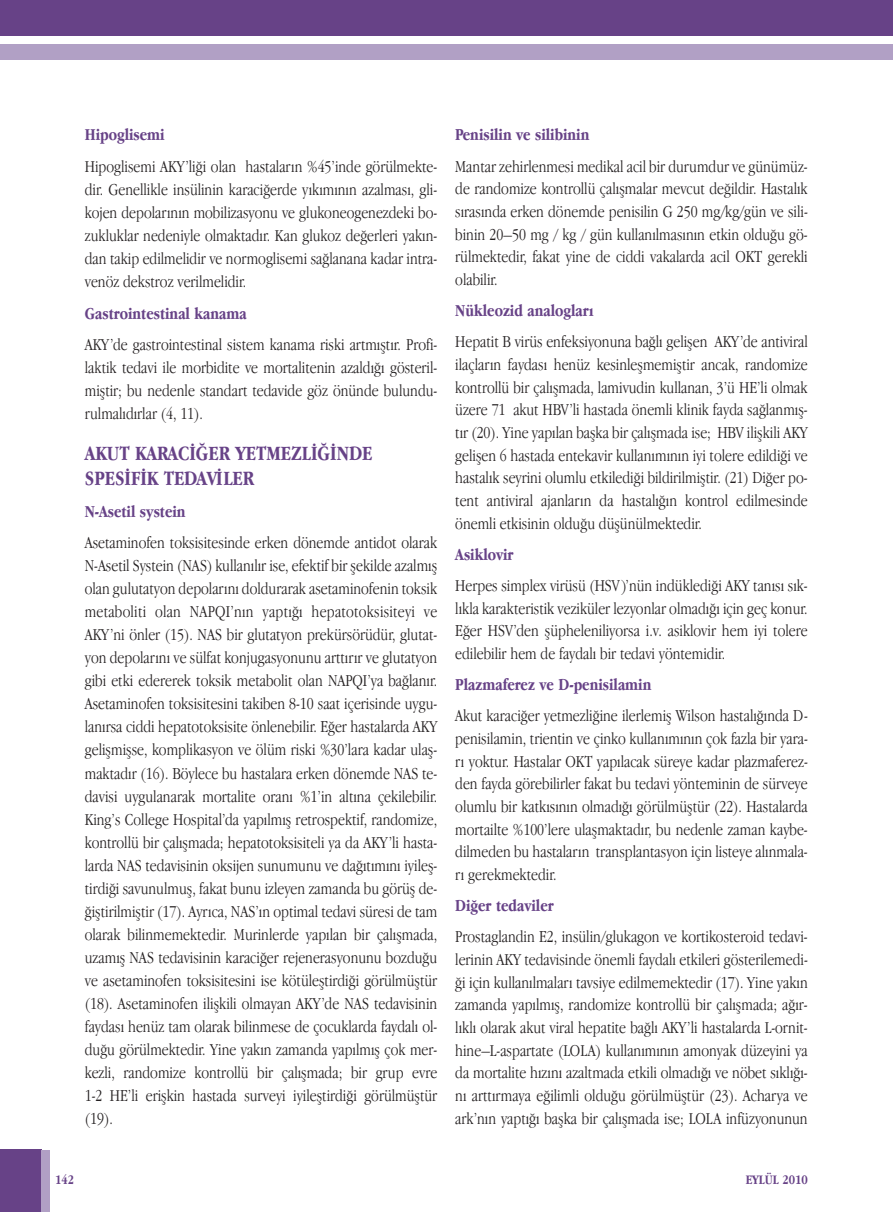
<style>
.page{position:relative;width:893px;height:1212px;background:#fff}
.page>*{position:absolute;margin:0;border:0;box-sizing:border-box;transform-origin:0 0}
.t1{font:700 21px/25.7px "Apple Garamond";color:#674287}
.t2{font:300 17.25px/23px "Apple Garamond";color:#231f20;text-align:justify}
.t3{font:700 17.25px "Apple Garamond";color:#674287}
.t4{font:700 13.5px "Apple Garamond";color:#674287}
</style>
<div class="page">
<div style="left:0;top:1150px;width:42px;height:62px;background:#674287"></div>
<div style="left:42px;top:1150px;width:8px;height:62px;background:#b1a0c5"></div>
<div style="left:0;top:0;width:893px;height:35px;background:#674287"></div>
<div style="left:0;top:44px;width:893px;height:15px;background:#b1a0c5"></div>
<p class="t3" style="left:85px;top:128px;width:81px">Hipoglisemi</p>
<p class="t2" style="left:85px;top:156px;width:354px">Hipoglisemi AKY’liği olan hastaların %45’inde görülmekte&shy;dir. Genellikle insülinin karaciğerde yıkımının azalması, gli&shy;kojen depolarının mobilizasyonu ve glukoneogenezdeki bo&shy;zukluklar nedeniyle olmaktadır. Kan glukoz değerleri yakın&shy;dan takip edilmelidir ve normoglisemi sağlanana kadar intra&shy;venöz dekstroz verilmelidir.</p>
<p class="t3" style="left:85px;top:306px;width:163px">Gastrointestinal kanama</p>
<p class="t2" style="left:85px;top:334px;width:354px">AKY’de gastrointestinal sistem kanama riski artmıştır. Profi&shy;laktik tedavi ile morbidite ve mortalitenin azaldığı gösteril&shy;miştir; bu nedenle standart tedavide göz önünde bulundu&shy;rulmalıdırlar (4, 11).</p>
<p class="t1" style="left:85px;top:442px;width:289px">AKUT KARACİĞER YETMEZLİĞİNDE<br>SPESİFİK TEDAVİLER</p>
<p class="t3" style="left:85px;top:504px;width:102px">N-Asetil systein</p>
<p class="t2" style="left:85px;top:533px;width:354px">Asetaminofen toksisitesinde erken dönemde antidot olarak N-Asetil Systein (NAS) kullanılır ise, efektif bir şekilde azalmış olan gulutatyon depolarını doldurarak asetaminofenin toksik metaboliti olan NAPQI’nın yaptığı hepatotoksisiteyi ve AKY’ni önler (15). NAS bir glutatyon prekürsörüdür, glutat&shy;yon depolarını ve sülfat konjugasyonunu arttırır ve glutatyon gibi etki edererek toksik metabolit olan NAPQI’ya bağlanır.<br>Asetaminofen toksisitesini takiben 8-10 saat içerisinde uygu&shy;lanırsa ciddi hepatotoksisite önlenebilir. Eğer hastalarda AKY gelişmişse, komplikasyon ve ölüm riski %30’lara kadar ulaş&shy;maktadır (16). Böylece bu hastalara erken dönemde NAS te&shy;davisi uygulanarak mortalite oranı %1’in altına çekilebilir.<br>King’s College Hospital’da yapılmış retrospektif, randomize, kontrollü bir çalışmada; hepatotoksisiteli ya da AKY’li hasta&shy;larda NAS tedavisinin oksijen sunumunu ve dağıtımını iyileş&shy;tirdiği savunulmuş, fakat bunu izleyen zamanda bu görüş de&shy;ğiştirilmiştir (17). Ayrıca, NAS’ın optimal tedavi süresi de tam olarak bilinmemektedir. Murinlerde yapılan bir çalışmada, uzamış NAS tedavisinin karaciğer rejenerasyonunu bozduğu ve asetaminofen toksisitesini ise kötüleştirdiği görülmüştür (18). Asetaminofen ilişkili olmayan AKY’de NAS tedavisinin faydası henüz tam olarak bilinmese de çocuklarda faydalı ol&shy;duğu görülmektedir. Yine yakın zamanda yapılmış çok mer&shy;kezli, randomize kontrollü bir çalışmada; bir grup evre 1-2 HE’li erişkin hastada surveyi iyileştirdiği görülmüştür (19).</p>
<p class="t3" style="left:455px;top:128px;width:136px">Penisilin ve silibinin</p>
<p class="t2" style="left:455px;top:156px;width:354px">Mantar zehirlenmesi medikal acil bir durumdur ve günümüz&shy;de randomize kontrollü çalışmalar mevcut değildir. Hastalık sırasında erken dönemde penisilin G 250 mg/kg/gün ve sili&shy;binin 20–50 mg / kg / gün kullanılmasının etkin olduğu gö&shy;rülmektedir, fakat yine de ciddi vakalarda acil OKT gerekli olabilir.</p>
<p class="t3" style="left:455px;top:304px;width:140px">Nükleozid analogları</p>
<p class="t2" style="left:455px;top:332px;width:354px">Hepatit B virüs enfeksiyonuna bağlı gelişen AKY’de antiviral ilaçların faydası henüz kesinleşmemiştir ancak, randomize kontrollü bir çalışmada, lamivudin kullanan, 3’ü HE’li olmak üzere 71 akut HBV’li hastada önemli klinik fayda sağlanmış&shy;tır (20). Yine yapılan başka bir çalışmada ise; HBV ilişkili AKY gelişen 6 hastada entekavir kullanımının iyi tolere edildiği ve hastalık seyrini olumlu etkilediği bildirilmiştir. (21) Diğer po&shy;tent antiviral ajanların da hastalığın kontrol edilmesinde önemli etkisinin olduğu düşünülmektedir.</p>
<p class="t3" style="left:455px;top:547px;width:60px">Asiklovir</p>
<p class="t2" style="left:455px;top:575px;width:354px">Herpes simplex virüsü (HSV)’nün indüklediği AKY tanısı sık&shy;lıkla karakteristik veziküler lezyonlar olmadığı için geç konur.<br>Eğer HSV’den şüpheleniliyorsa i.v. asiklovir hem iyi tolere edilebilir hem de faydalı bir tedavi yöntemidir.</p>
<p class="t3" style="left:455px;top:678px;width:198px">Plazmaferez ve D-penisilamin</p>
<p class="t2" style="left:455px;top:706px;width:354px">Akut karaciğer yetmezliğine ilerlemiş Wilson hastalığında D&shy;penisilamin, trientin ve çinko kullanımının çok fazla bir yara&shy;rı yoktur. Hastalar OKT yapılacak süreye kadar plazmaferez&shy;den fayda görebilirler fakat bu tedavi yönteminin de sürveye olumlu bir katkısının olmadığı görülmüştür (22). Hastalarda mortailte %100’lere ulaşmaktadır, bu nedenle zaman kaybe&shy;dilmeden bu hastaların transplantasyon için listeye alınmala&shy;rı gerekmektedir.</p>
<p class="t3" style="left:455px;top:899px;width:100px">Diğer tedaviler</p>
<p class="t2" style="left:455px;top:927px;width:354px">Prostaglandin E2, insülin/glukagon ve kortikosteroid tedavi&shy;lerinin AKY tedavisinde önemli faydalı etkileri gösterilemedi&shy;ği için kullanılmaları tavsiye edilmemektedir (17). Yine yakın zamanda yapılmış, randomize kontrollü bir çalışmada; ağır&shy;lıklı olarak akut viral hepatite bağlı AKY’li hastalarda L-ornit&shy;hine–L-aspartate (LOLA) kullanımının amonyak düzeyini ya da mortalite hızını azaltmada etkili olmadığı ve nöbet sıklığı&shy;nı arttırmaya eğilimli olduğu görülmüştür (23). Acharya ve ark’nın yaptığı başka bir çalışmada ise; LOLA infüzyonunun</p>
<p class="t4" style="left:55px;top:1174px;width:21px">142</p>
<p class="t4" style="left:746px;top:1174px;width:63px">EYLÜL 2010</p>
</div>
